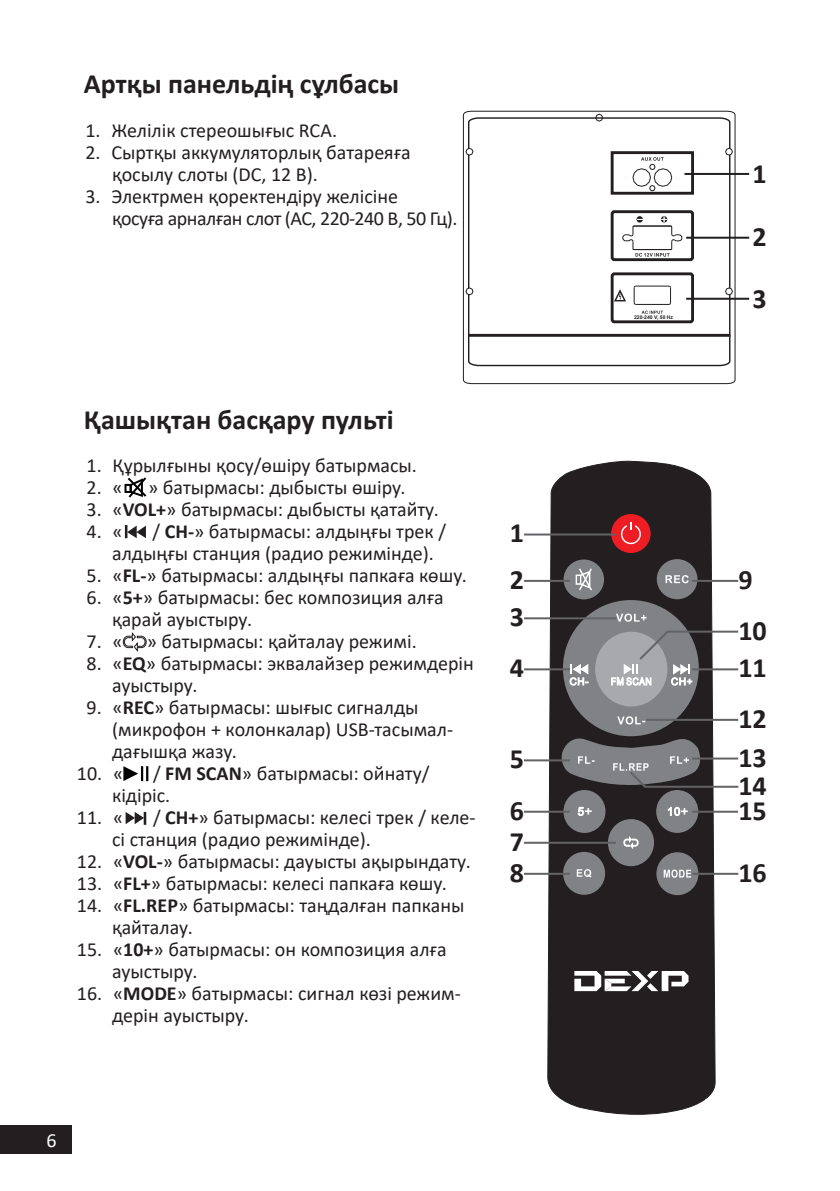
<style>
.page{position:relative;width:840px;height:1191px;background:#fff}
.page>*{position:absolute;margin:0;border:0;box-sizing:border-box;transform-origin:0 0}
.Заголовок_14{font:700 28px "Calibri";color:#231f20}
.цифры_на_схемах{font:700 28px "Calibri";color:#231f20}
.t1{font:20px/22px "Calibri";color:#231f20}
.t2{font:20px "Calibri";color:#fff}
.t3{font:700 5px "Arial";color:#231f20}
.s1{font-weight:700}
</style>
<div class="page">
<div style="left:0;top:1125px;width:72px;height:29px;background:#231f20"></div>
<svg style="left:125px;top:477px;width:21px;height:21px"></svg>
<svg style="left:125px;top:525px;width:21px;height:13px"></svg>
<svg style="left:122px;top:632px;width:25px;height:20px"></svg>
<svg style="left:123px;top:766px;width:25px;height:15px"></svg>
<svg style="left:125px;top:812px;width:21px;height:13px"></svg>
<svg style="left:462px;top:111px;width:273px;height:273px"></svg>
<svg style="left:467px;top:117px;width:263px;height:250px"></svg>
<svg style="left:612px;top:289px;width:15px;height:14px"></svg>
<hr style="left:635px;top:286px;width:33px;height:1px;background:#231f20">
<svg style="left:667px;top:285px;width:4px;height:20px"></svg>
<hr style="left:635px;top:304px;width:33px;height:1px;background:#231f20">
<svg style="left:633px;top:285px;width:3px;height:20px"></svg>
<div style="left:635px;top:215px;width:8px;height:9px;border:1px solid #fff;border-radius:50%"></div>
<div style="left:659px;top:215px;width:9px;height:9px;border:1px solid #fff;border-radius:50%"></div>
<hr style="left:468px;top:334px;width:262px;height:3px;background:#231f20">
<svg style="left:465px;top:287px;width:8px;height:8px"></svg>
<svg style="left:465px;top:148px;width:8px;height:8px"></svg>
<svg style="left:565px;top:307px;width:7px;height:7px"></svg>
<svg style="left:504px;top:307px;width:7px;height:7px"></svg>
<svg style="left:724px;top:287px;width:8px;height:8px"></svg>
<svg style="left:724px;top:148px;width:8px;height:8px"></svg>
<svg style="left:641px;top:311px;width:21px;height:3px"></svg>
<svg style="left:621px;top:217px;width:61px;height:40px"></svg>
<svg style="left:625px;top:157px;width:54px;height:34px"></svg>
<hr style="left:684px;top:173px;width:64px;height:2px;background:#231f20">
<hr style="left:685px;top:237px;width:63px;height:2px;background:#231f20">
<hr style="left:685px;top:298px;width:63px;height:2px;background:#231f20">
<svg style="left:546px;top:460px;width:169px;height:654px;background:#332f30"></svg>
<div style="left:610px;top:513px;width:40px;height:40px;background:#ee1d23;border-radius:50%"></div>
<div style="left:610px;top:513px;width:41px;height:41px;border:1px solid #231f20;border-radius:50%"></div>
<div style="left:563px;top:559px;width:40px;height:40px;background:#808285;border-radius:50%"></div>
<div style="left:656px;top:559px;width:41px;height:40px;background:#808285;border-radius:50%"></div>
<div style="left:562px;top:600px;width:136px;height:136px;background:#808285;border-radius:50%"></div>
<div style="left:563px;top:790px;width:42px;height:43px;background:#808285;border-radius:50%"></div>
<div style="left:655px;top:790px;width:42px;height:43px;background:#808285;border-radius:50%"></div>
<div style="left:562px;top:852px;width:42px;height:42px;background:#808285;border-radius:50%"></div>
<div style="left:656px;top:852px;width:42px;height:43px;background:#808285;border-radius:50%"></div>
<div style="left:607px;top:819px;width:46px;height:47px;background:#808285;border-radius:50%"></div>
<div style="left:594px;top:632px;width:73px;height:74px;background:#a8a9ad;border-radius:50%"></div>
<svg style="left:663px;top:869px;width:27px;height:8px"></svg>
<svg style="left:665px;top:575px;width:23px;height:8px"></svg>
<svg style="left:623px;top:836px;width:15px;height:12px"></svg>
<svg style="left:576px;top:869px;width:15px;height:8px"></svg>
<svg style="left:615px;top:613px;width:31px;height:9px"></svg>
<svg style="left:617px;top:716px;width:28px;height:8px"></svg>
<svg style="left:575px;top:568px;width:16px;height:22px"></svg>
<svg style="left:621px;top:523px;width:19px;height:21px"></svg>
<svg style="left:577px;top:807px;width:14px;height:9px"></svg>
<svg style="left:667px;top:807px;width:20px;height:9px"></svg>
<svg style="left:569px;top:664px;width:19px;height:21px"></svg>
<svg style="left:574px;top:971px;width:114px;height:20px"></svg>
<hr style="left:523px;top:533px;width:93px;height:2px;background:#636366">
<hr style="left:644px;top:785px;width:94px;height:2px;background:#636366">
<hr style="left:523px;top:580px;width:46px;height:2px;background:#636366">
<hr style="left:691px;top:580px;width:46px;height:2px;background:#636366">
<hr style="left:666px;top:630px;width:71px;height:2px;background:#636366">
<hr style="left:523px;top:617px;width:93px;height:2px;background:#636366">
<hr style="left:645px;top:719px;width:92px;height:2px;background:#636366">
<hr style="left:523px;top:668px;width:46px;height:2px;background:#636366">
<hr style="left:691px;top:668px;width:46px;height:2px;background:#636366">
<hr style="left:691px;top:757px;width:46px;height:2px;background:#636366">
<hr style="left:523px;top:759px;width:46px;height:2px;background:#636366">
<hr style="left:691px;top:810px;width:46px;height:2px;background:#636366">
<hr style="left:523px;top:810px;width:46px;height:2px;background:#636366">
<hr style="left:692px;top:872px;width:46px;height:2px;background:#636366">
<hr style="left:523px;top:872px;width:46px;height:2px;background:#636366">
<hr style="left:523px;top:841px;width:92px;height:2px;background:#636366">
<svg style="left:559px;top:736px;width:144px;height:53px;background:#636365"></svg>
<svg style="left:611px;top:629px;width:80px;height:56px"></svg>
<p class="Заголовок_14" style="left:84px;top:64px;width:317px">Артқы панельдің сұлбасы</p>
<p class="t1" style="left:85px;top:119px;width:253px">1. Желілік стереошығыс RCA.</p>
<p class="t1" style="left:112px;top:141px;width:300px;text-indent:-27px">2. Сыртқы аккумуляторлық батареяға қосылу слоты (DC, 12 В).</p>
<p class="t1" style="left:112px;top:185px;width:347px;text-indent:-27px">3. Электрмен қоректендіру желісіне<br>қосуға арналған слот (AC, 220-240 В, 50 Гц).</p>
<p class="t3" style="left:633px;top:313px;width:40px">220-240 V, 50 Hz</p>
<p class="цифры_на_схемах" style="left:752px;top:154px;width:16px">1</p>
<p class="цифры_на_схемах" style="left:752px;top:217px;width:16px">2</p>
<p class="цифры_на_схемах" style="left:752px;top:278px;width:16px">3</p>
<p class="Заголовок_14" style="left:84px;top:400px;width:311px">Қашықтан басқару пульті</p>
<p class="t1" style="left:86px;top:453px;width:332px">1. Құрылғыны қосу/өшіру батырмасы.</p>
<p class="t1" style="left:86px;top:475px;width:38px">2. «</p>
<p class="t1" style="left:148px;top:475px;width:259px">» батырмасы: дыбысты өшіру.</p>
<p class="t1" style="left:86px;top:497px;width:353px">3. «<span class="s1">VOL+</span>» батырмасы: дыбысты қатайту.</p>
<p class="t1" style="left:86px;top:519px;width:38px">4. «</p>
<p class="t1" style="left:112px;top:519px;width:335px;text-indent:40px">/ <span class="s1">CH-</span>» батырмасы: алдыңғы трек / алдыңғы станция (радио режимінде).</p>
<p class="t1" style="left:86px;top:563px;width:381px">5. «<span class="s1">FL-</span>» батырмасы: алдыңғы папкаға көшу.</p>
<p class="t1" style="left:112px;top:585px;width:333px;text-indent:-26px">6. «<span class="s1">5+</span>» батырмасы: бес композиция алға қарай ауыстыру.</p>
<p class="t1" style="left:86px;top:629px;width:331px">7. « » батырмасы: қайталау режимі.</p>
<p class="t1" style="left:112px;top:651px;width:363px;text-indent:-26px">8. «<span class="s1">EQ</span>» батырмасы: эквалайзер режимдерін ауыстыру.</p>
<p class="t1" style="left:112px;top:695px;width:342px;text-indent:-26px">9. «<span class="s1">REC</span>» батырмасы: шығыс сигналды (микрофон + колонкалар) USB-тасымал&shy;дағышқа жазу.</p>
<p class="t1" style="left:77px;top:761px;width:48px">10. «</p>
<p class="t1" style="left:112px;top:761px;width:319px;text-indent:41px">/ <span class="s1">FM SCAN</span>» батырмасы: ойнату/ кідіріс.</p>
<p class="t1" style="left:77px;top:805px;width:48px">11. «</p>
<p class="t1" style="left:112px;top:805px;width:365px;text-indent:41px">/ <span class="s1">CH+</span>» батырмасы: келесі трек / келе&shy;сі станция (радио режимінде).</p>
<p class="t1" style="left:77px;top:849px;width:395px">12. «<span class="s1">VOL-</span>» батырмасы: дауысты ақырындату.</p>
<p class="t1" style="left:77px;top:871px;width:371px">13. «<span class="s1">FL+</span>» батырмасы: келесі папкаға көшу.</p>
<p class="t1" style="left:112px;top:893px;width:354px;text-indent:-35px">14. «<span class="s1">FL.REP</span>» батырмасы: таңдалған папканы қайталау.</p>
<p class="t1" style="left:112px;top:937px;width:336px;text-indent:-35px">15. «<span class="s1">10+</span>» батырмасы: он композиция алға ауыстыру.</p>
<p class="t1" style="left:112px;top:981px;width:350px;text-indent:-35px">16. «<span class="s1">MODE</span>» батырмасы: сигнал көзі режим&shy;дерін ауыстыру.</p>
<p class="цифры_на_схемах" style="left:509px;top:513px;width:16px">1</p>
<p class="цифры_на_схемах" style="left:509px;top:560px;width:16px">2</p>
<p class="цифры_на_схемах" style="left:509px;top:597px;width:16px">3</p>
<p class="цифры_на_схемах" style="left:509px;top:648px;width:16px">4</p>
<p class="цифры_на_схемах" style="left:738px;top:560px;width:16px">9</p>
<p class="цифры_на_схемах" style="left:738px;top:611px;width:30px">10</p>
<p class="цифры_на_схемах" style="left:738px;top:648px;width:30px">11</p>
<p class="цифры_на_схемах" style="left:738px;top:698px;width:30px">12</p>
<p class="цифры_на_схемах" style="left:738px;top:737px;width:30px">13</p>
<p class="цифры_на_схемах" style="left:509px;top:739px;width:16px">5</p>
<p class="цифры_на_схемах" style="left:509px;top:790px;width:16px">6</p>
<p class="цифры_на_схемах" style="left:509px;top:821px;width:16px">7</p>
<p class="цифры_на_схемах" style="left:509px;top:852px;width:16px">8</p>
<p class="цифры_на_схемах" style="left:738px;top:852px;width:30px">16</p>
<p class="цифры_на_схемах" style="left:738px;top:765px;width:30px">14</p>
<p class="цифры_на_схемах" style="left:738px;top:790px;width:30px">15</p>
<p class="t2" style="left:47px;top:1127px;width:12px">6</p>
</div>
